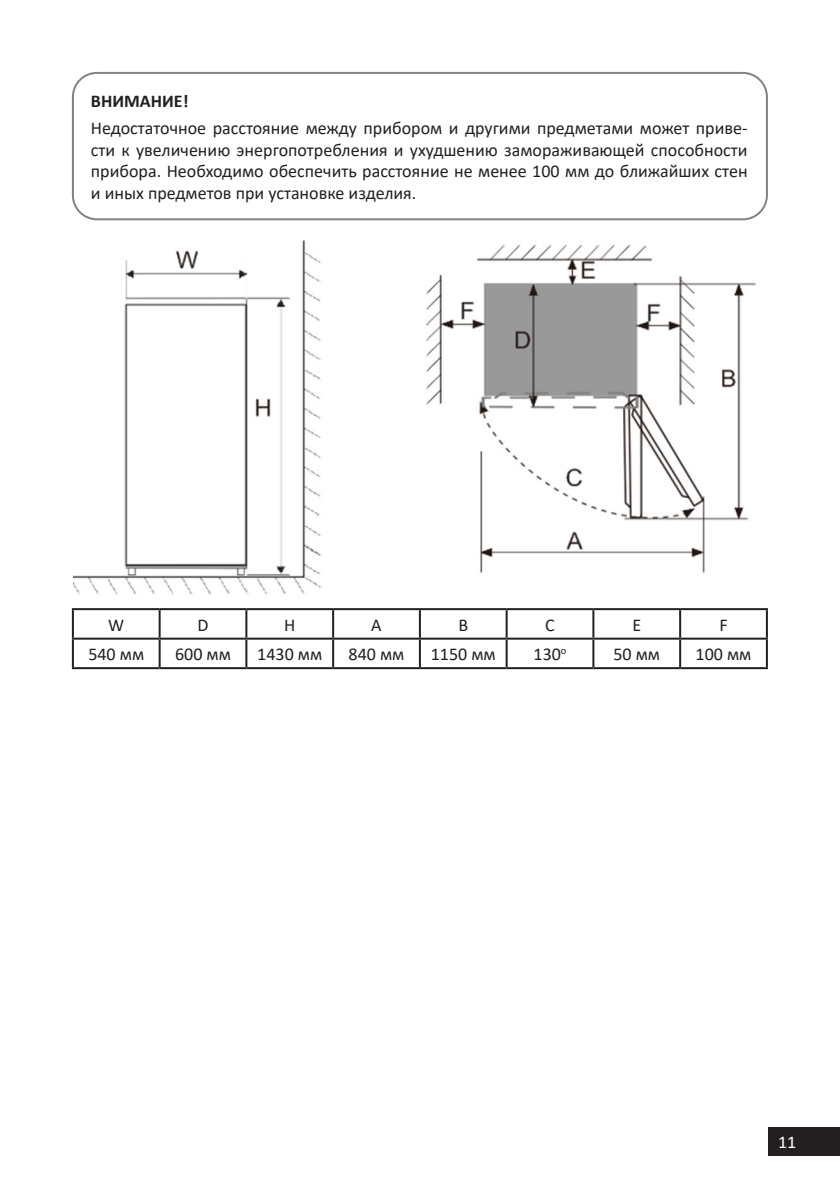
<style>
.page{position:relative;width:840px;height:1191px;background:#fff}
.page>*{position:absolute;margin:0;border:0;box-sizing:border-box;transform-origin:0 0}
.Тексты_в__пузырях{font:18px/21.6px "Calibri";color:#231f20;text-align:justify}
.t1{font:700 18px "Calibri";color:#231f20}
.t2{font:18px "Calibri";color:#fff}
</style>
<div class="page">
<div style="left:767px;top:1126px;width:72px;height:29px;background:#231f20"></div>
<div style="left:72px;top:72px;width:695px;height:148px;border:2px solid #808285;border-radius:24px"></div>
<hr style="left:72px;top:608px;width:87px;height:2px;background:#231f20">
<hr style="left:72px;top:610px;width:2px;height:27px;background:#231f20">
<hr style="left:159px;top:608px;width:87px;height:2px;background:#231f20">
<hr style="left:158px;top:610px;width:2px;height:27px;background:#231f20">
<hr style="left:246px;top:608px;width:87px;height:2px;background:#231f20">
<hr style="left:245px;top:610px;width:2px;height:27px;background:#231f20">
<hr style="left:333px;top:608px;width:86px;height:2px;background:#231f20">
<hr style="left:332px;top:610px;width:2px;height:27px;background:#231f20">
<hr style="left:419px;top:608px;width:87px;height:2px;background:#231f20">
<hr style="left:418px;top:610px;width:2px;height:27px;background:#231f20">
<hr style="left:506px;top:608px;width:87px;height:2px;background:#231f20">
<hr style="left:505px;top:610px;width:2px;height:27px;background:#231f20">
<hr style="left:593px;top:608px;width:86px;height:2px;background:#231f20">
<hr style="left:592px;top:610px;width:2px;height:27px;background:#231f20">
<hr style="left:679px;top:608px;width:88px;height:2px;background:#231f20">
<hr style="left:678px;top:610px;width:2px;height:27px;background:#231f20">
<hr style="left:765px;top:610px;width:2px;height:27px;background:#231f20">
<hr style="left:72px;top:637px;width:87px;height:2px;background:#231f20">
<hr style="left:72px;top:639px;width:2px;height:28px;background:#231f20">
<hr style="left:159px;top:637px;width:87px;height:2px;background:#231f20">
<hr style="left:158px;top:639px;width:2px;height:28px;background:#231f20">
<hr style="left:246px;top:637px;width:87px;height:2px;background:#231f20">
<hr style="left:245px;top:639px;width:2px;height:28px;background:#231f20">
<hr style="left:333px;top:637px;width:86px;height:2px;background:#231f20">
<hr style="left:332px;top:639px;width:2px;height:28px;background:#231f20">
<hr style="left:419px;top:637px;width:87px;height:2px;background:#231f20">
<hr style="left:418px;top:639px;width:2px;height:28px;background:#231f20">
<hr style="left:506px;top:637px;width:87px;height:2px;background:#231f20">
<hr style="left:505px;top:639px;width:2px;height:28px;background:#231f20">
<hr style="left:593px;top:637px;width:86px;height:2px;background:#231f20">
<hr style="left:592px;top:639px;width:2px;height:28px;background:#231f20">
<hr style="left:679px;top:637px;width:88px;height:2px;background:#231f20">
<hr style="left:678px;top:639px;width:2px;height:28px;background:#231f20">
<hr style="left:765px;top:639px;width:2px;height:28px;background:#231f20">
<hr style="left:72px;top:667px;width:87px;height:2px;background:#231f20">
<hr style="left:159px;top:667px;width:87px;height:2px;background:#231f20">
<hr style="left:246px;top:667px;width:87px;height:2px;background:#231f20">
<hr style="left:333px;top:667px;width:86px;height:2px;background:#231f20">
<hr style="left:419px;top:667px;width:87px;height:2px;background:#231f20">
<hr style="left:506px;top:667px;width:87px;height:2px;background:#231f20">
<hr style="left:593px;top:667px;width:86px;height:2px;background:#231f20">
<hr style="left:679px;top:667px;width:88px;height:2px;background:#231f20">
<img style="left:74px;top:240px;width:682px;height:354px">
<p class="t1" style="left:91px;top:88px;width:99px">ВНИМАНИЕ!</p>
<p class="Тексты_в__пузырях" style="left:91px;top:117px;width:657px">Недостаточное расстояние между прибором и другими предметами может приве&shy;сти к увеличению энергопотребления и ухудшению замораживающей способности прибора. Необходимо обеспечить расстояние не менее 100 мм до ближайших стен и иных предметов при установке изделия.</p>
<p class="Тексты_в__пузырях" style="left:108px;top:613px;width:18px">W</p>
<p class="Тексты_в__пузырях" style="left:197px;top:613px;width:13px">D</p>
<p class="Тексты_в__пузырях" style="left:284px;top:613px;width:13px">H</p>
<p class="Тексты_в__пузырях" style="left:371px;top:613px;width:12px">A</p>
<p class="Тексты_в__пузырях" style="left:458px;top:613px;width:11px">B</p>
<p class="Тексты_в__пузырях" style="left:545px;top:613px;width:11px">C</p>
<p class="Тексты_в__пузырях" style="left:632px;top:613px;width:10px">Е</p>
<p class="Тексты_в__пузырях" style="left:719px;top:613px;width:10px">F</p>
<p class="Тексты_в__пузырях" style="left:88px;top:643px;width:57px">540 мм</p>
<p class="Тексты_в__пузырях" style="left:175px;top:643px;width:57px">600 мм</p>
<p class="Тексты_в__пузырях" style="left:257px;top:643px;width:66px">1430 мм</p>
<p class="Тексты_в__пузырях" style="left:348px;top:643px;width:57px">840 мм</p>
<p class="Тексты_в__пузырях" style="left:430px;top:643px;width:66px">1150 мм</p>
<p class="Тексты_в__пузырях" style="left:533px;top:643px;width:34px">130<sup>о</sup></p>
<p class="Тексты_в__пузырях" style="left:613px;top:643px;width:48px">50 мм</p>
<p class="Тексты_в__пузырях" style="left:695px;top:643px;width:57px">100 мм</p>
<p class="t2" style="left:777px;top:1129px;width:20px">11</p>
</div>
